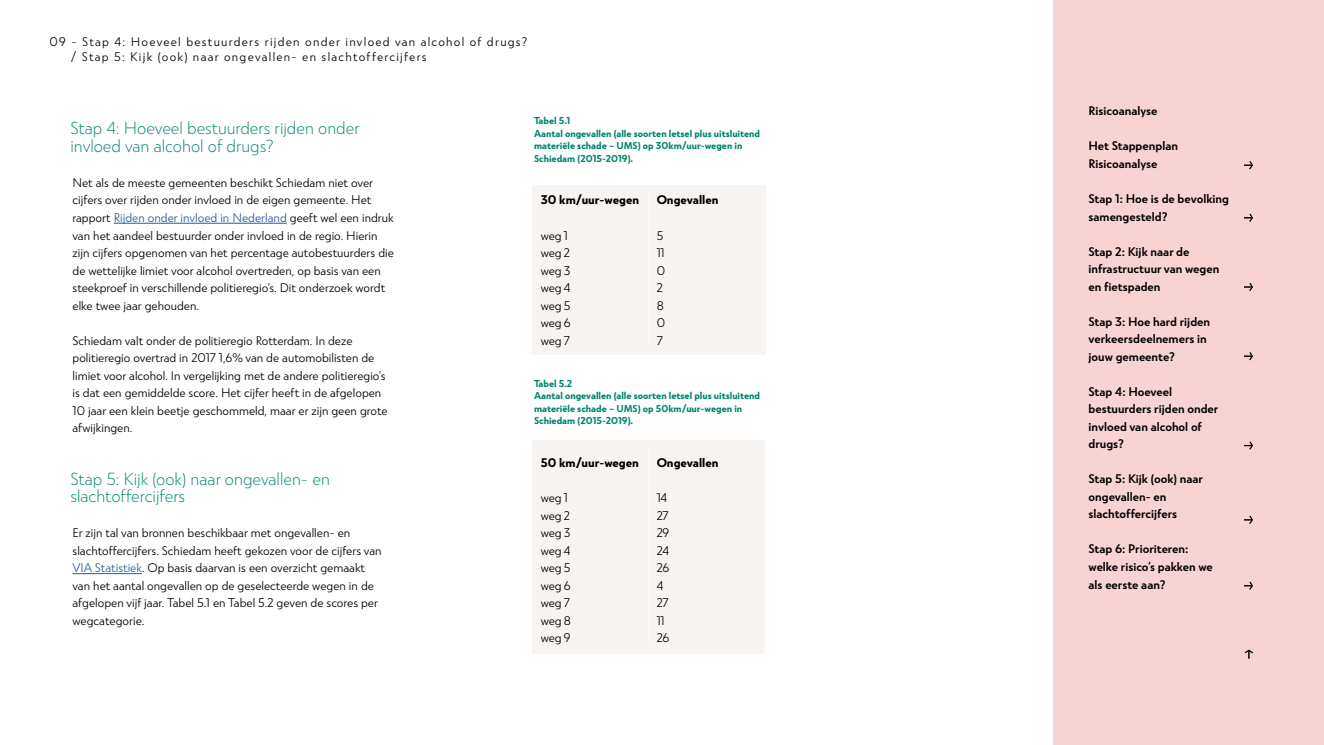
<style>
.page{position:relative;width:1324px;height:745px;background:#fff}
.page>*{position:absolute;margin:0;border:0;box-sizing:border-box;transform-origin:0 0}
.t1{font:200 17.5px/17.5px "Atlan";color:#008570}
.t2{font:300 12.5px/17.5px "Atlan";color:#000}
.t3{font:600 12.5px/17.5px "Atlan";color:#000}
.t4{font:300 12.5px/15px "Atlan";letter-spacing:.1em;color:#000}
.t5{font:300 12.5px/17.5px "Atlan";letter-spacing:-.02em;color:#000}
.t6{font:700 12.5px "Atlan";color:#000}
.t7{font:700 10px/12.5px "Atlan";color:#008570}
.s1{color:#275b9b}
</style>
<div class="page">
<div style="left:1052px;top:0;width:271px;height:744px;background:#f8d3d4"></div>
<svg style="left:1244px;top:161px;width:9px;height:9px"></svg>
<svg style="left:1244px;top:213px;width:9px;height:9px"></svg>
<svg style="left:1244px;top:283px;width:9px;height:8px"></svg>
<svg style="left:1244px;top:352px;width:9px;height:9px"></svg>
<svg style="left:1244px;top:441px;width:9px;height:9px"></svg>
<svg style="left:1244px;top:515px;width:9px;height:9px"></svg>
<svg style="left:1244px;top:581px;width:9px;height:9px"></svg>
<svg style="left:1244px;top:649px;width:9px;height:9px"></svg>
<hr style="left:114px;top:223px;width:173px;height:1px;background:#275b9b">
<hr style="left:73px;top:573px;width:69px;height:1px;background:#275b9b">
<div style="left:532px;top:185px;width:233px;height:169px;background:#f7f4f1"></div>
<div style="left:532px;top:440px;width:232px;height:213px;background:#f7f4f1"></div>
<hr style="left:648px;top:194px;width:2px;height:150px;background:#fff">
<hr style="left:648px;top:449px;width:2px;height:193px;background:#fff">
<p class="t4" style="left:71px;top:34px;width:458px;text-indent:-21px">09 - Stap 4: Hoeveel bestuurders rijden onder invloed van alcohol of drugs? / Stap 5: Kijk (ook) naar ongevallen- en slachtoffercijfers</p>
<h1 class="t1" style="left:70px;top:120px;width:291px">Stap 4: Hoeveel bestuurders rijden onder invloed van alcohol of drugs?</h1>
<p class="t2" style="left:73px;top:174px;width:323px">Net als de meeste gemeenten beschikt Schiedam niet over cijfers over rijden onder invloed in de eigen gemeente. Het rapport <span class="s1">Rijden onder invloed in Nederland</span> geeft wel een indruk van het aandeel bestuurder onder invloed in de regio. Hierin zijn cijfers opgenomen van het percentage autobestuurders die de wettelijke limiet voor alcohol overtreden, op basis van een steekproef in verschillende politieregio’s. Dit onderzoek wordt elke twee jaar gehouden.</p>
<p class="t2" style="left:73px;top:331px;width:316px">Schiedam valt onder de politieregio Rotterdam. In deze politieregio overtrad in 2017 1,6% van de automobilisten de limiet voor alcohol. In vergelijking met de andere politieregio’s is dat een gemiddelde score. Het cijfer heeft in de afgelopen 10 jaar een klein beetje geschommeld, maar er zijn geen grote afwijkingen.</p>
<h1 class="t1" style="left:70px;top:470px;width:261px">Stap 5: Kijk (ook) naar ongevallen- en slachtoffercijfers</h1>
<p class="t2" style="left:73px;top:524px;width:310px">Er zijn tal van bronnen beschikbaar met ongevallen- en slachtoffercijfers. Schiedam heeft gekozen voor de cijfers van <span class="s1">VIA Statistiek</span>. Op basis daarvan is een overzicht gemaakt van het aantal ongevallen op de geselecteerde wegen in de afgelopen vijf jaar. Tabel 5.1 en Tabel 5.2 geven de scores per wegcategorie.</p>
<p class="t7" style="left:534px;top:114px;width:228px">Tabel 5.1<br>Aantal ongevallen (alle soorten letsel plus uitsluitend materiële schade – UMS) op 30km/uur-wegen in Schiedam (2015-2019).</p>
<p class="t6" style="left:541px;top:193px;width:100px">30 km/uur-wegen</p>
<p class="t5" style="left:541px;top:226px;width:31px">weg 1 weg 2 weg 3 weg 4 weg 5 weg 6 weg 7</p>
<p class="t6" style="left:656px;top:193px;width:63px">Ongevallen</p>
<p class="t2" style="left:656px;top:226px;width:10px">5<br>11<br>0<br>2<br>8<br>0<br>7</p>
<p class="t7" style="left:534px;top:377px;width:228px">Tabel 5.2<br>Aantal ongevallen (alle soorten letsel plus uitsluitend materiële schade – UMS) op 50km/uur-wegen in Schiedam (2015-2019).</p>
<p class="t6" style="left:541px;top:455px;width:100px">50 km/uur-wegen</p>
<p class="t5" style="left:541px;top:489px;width:32px">weg 1 weg 2 weg 3 weg 4 weg 5 weg 6 weg 7 weg 8 weg 9</p>
<p class="t6" style="left:656px;top:455px;width:63px">Ongevallen</p>
<p class="t5" style="left:656px;top:489px;width:14px">14<br>27<br>29<br>24<br>26<br>4<br>27<br>11<br>26</p>
<p class="t3" style="left:1088px;top:102px;width:70px">Risicoanalyse</p>
<p class="t3" style="left:1088px;top:137px;width:91px">Het Stappenplan<br>Risicoanalyse</p>
<p class="t3" style="left:1088px;top:190px;width:142px">Stap 1: Hoe is de bevolking samengesteld?</p>
<p class="t3" style="left:1088px;top:242px;width:132px">Stap 2: Kijk naar de infrastructuur van wegen en fietspaden</p>
<p class="t3" style="left:1088px;top:312px;width:123px">Stap 3: Hoe hard rijden verkeersdeelnemers in jouw gemeente?</p>
<p class="t3" style="left:1088px;top:382px;width:131px">Stap 4: Hoeveel bestuurders rijden onder invloed van alcohol of drugs?</p>
<p class="t3" style="left:1088px;top:470px;width:116px">Stap 5: Kijk (ook) naar ongevallen- en slachtoffercijfers</p>
<p class="t3" style="left:1088px;top:540px;width:126px">Stap 6: Prioriteren: welke risico’s pakken we als eerste aan?</p>
</div>
